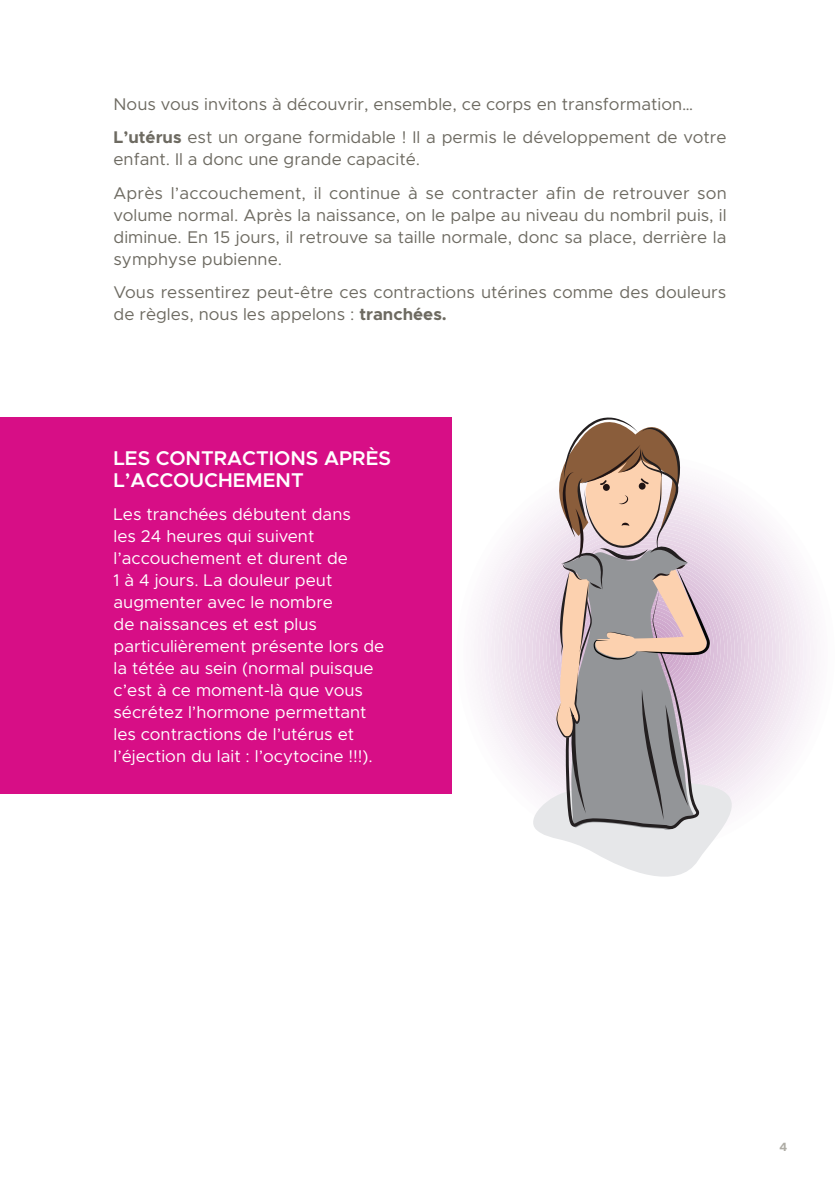
<style>
.page{position:relative;width:840px;height:1191px;background:#fff}
.page>*{position:absolute;margin:0;border:0;box-sizing:border-box;transform-origin:0 0}
.t1{font:600 20px/22px "Metropolis";color:#fff}
.t2{font:17px/22px "Metropolis";color:#6d6a61}
.t3{font:17px/22px "Metropolis";color:#fff}
.t4{font:700 12px "Metropolis";color:#aeaca5}
.s1{font-weight:700}
</style>
<div class="page">
<svg style="left:480px;top:599px;width:330px;height:109px"></svg>
<svg style="left:487px;top:582px;width:316px;height:145px"></svg>
<svg style="left:490px;top:573px;width:309px;height:158px"></svg>
<svg style="left:494px;top:565px;width:302px;height:174px;fill:#f3ebf3"></svg>
<svg style="left:523px;top:417px;width:268px;height:459px"></svg>
<div style="left:0;top:417px;width:451px;height:377px;background:#d70e86"></div>
<p class="t2" style="left:113px;top:87px;width:614px;line-height:33.4px">Nous vous invitons à découvrir, ensemble, ce corps en transformation…<br><span class="s1">L’utérus</span> est un organe formidable ! Il a permis le développement de votre</p>
<p class="t2" style="left:113px;top:143px;width:614px;line-height:33.4px">enfant. Il a donc une grande capacité.<br>Après l’accouchement, il continue à se contracter afin de retrouver son</p>
<p class="t2" style="left:113px;top:204px;width:614px;text-align:justify">volume normal. Après la naissance, on le palpe au niveau du nombril puis, il diminue. En 15 jours, il retrouve sa taille normale, donc sa place, derrière la symphyse pubienne.</p>
<p class="t2" style="left:113px;top:281px;width:613px">Vous ressentirez peut-être ces contractions utérines comme des douleurs de règles, nous les appelons : <span class="s1">tranchées.</span></p>
<p class="t1" style="left:113px;top:447px;width:279px">LES CONTRACTIONS APRÈS<br>L’ACCOUCHEMENT</p>
<p class="t3" style="left:113px;top:503px;width:272px">Les tranchées débutent dans<br>les 24 heures qui suivent l’accouchement et durent de<br>1 à 4 jours. La douleur peut augmenter avec le nombre<br>de naissances et est plus particulièrement présente lors de la tétée au sein (normal puisque c’est à ce moment-là que vous sécrétez l’hormone permettant les contractions de l’utérus et l’éjection du lait : l’ocytocine !!!).</p>
<p class="t4" style="left:778px;top:1139px;width:9px">4</p>
</div>
